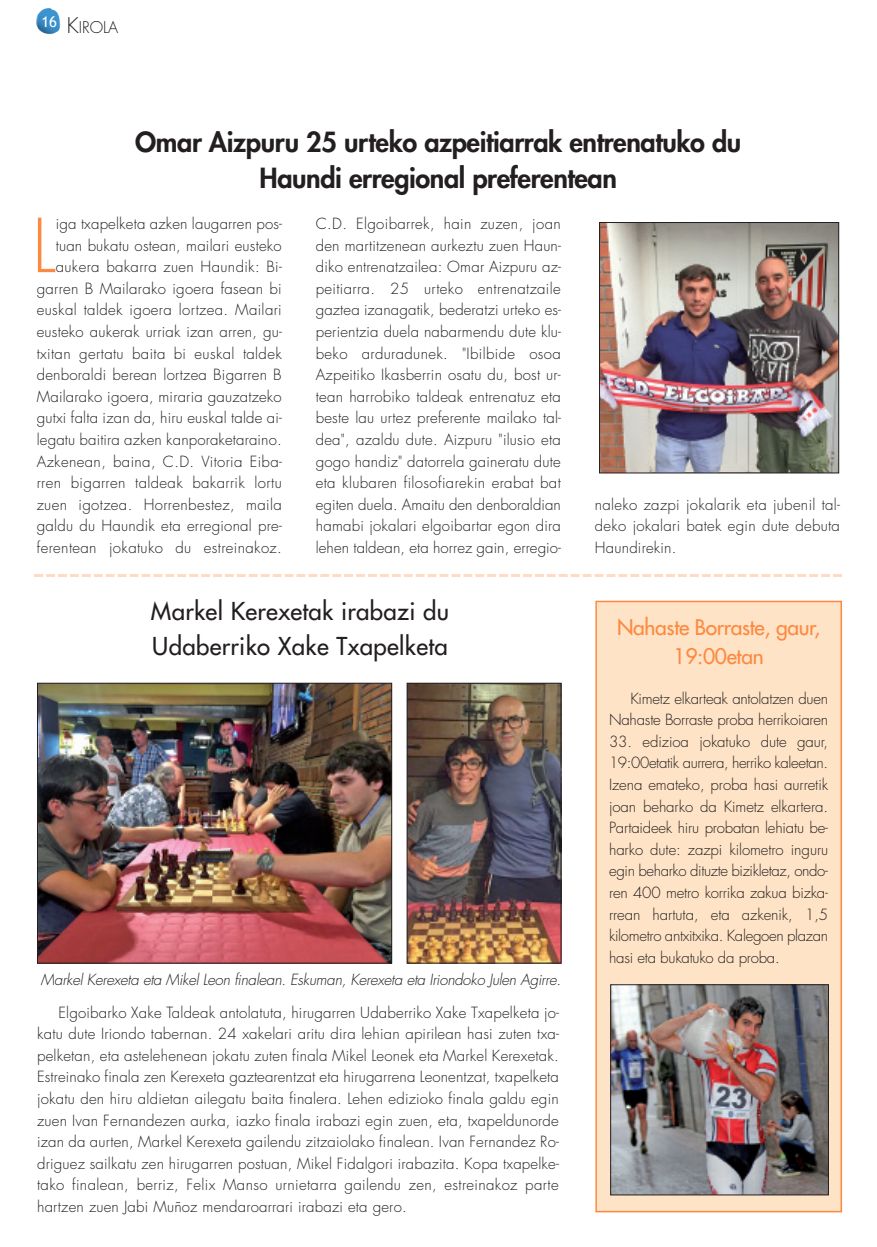
<style>
.page{position:relative;width:877px;height:1247px;background:#fff}
.page>*{position:absolute;margin:0;border:0;box-sizing:border-box;transform-origin:0 0}
.t1{font:300 72.3px "Futura";color:#fd8940}
.t2{font:800 27px/36px "Futura";letter-spacing:-.015em;color:#231f20;text-align:center}
.t3{font:24px/34.5px "Futura";letter-spacing:.015em;color:#231f20}
.t4{font:21px/28.5px "Futura";letter-spacing:-.015em;color:#fd8940;text-align:center}
.t5{font:300 15.75px "Futura";color:#231f20}
.t6{font:300 15px/21.6px "Futura";letter-spacing:.015em;color:#231f20;text-align:justify}
.t7{font:italic 300 15px "Futura";letter-spacing:-.015em;color:#231f20}
.t8{font:300 15px/21.6px "Futura";letter-spacing:-.015em;color:#231f20;text-align:right}
.t9{font:15px "Trebuchet MS";color:#fff}
.s1{font-size:21px}
</style>
<div class="page">
<img style="left:36px;top:8px;width:24px;height:26px">
<img style="left:409px;top:685px;width:150px;height:276px">
<div style="left:407px;top:683px;width:154px;height:280px;border:1px solid #231f20"></div>
<svg style="left:34px;top:574px;width:808px;height:3px"></svg>
<div style="left:597px;top:602px;width:243px;height:609px;background:#fee3c6"></div>
<div style="left:595px;top:601px;width:247px;height:611px;border:2px solid #fd8940"></div>
<img style="left:601px;top:224px;width:236px;height:247px">
<div style="left:599px;top:222px;width:240px;height:251px;border:1px solid #231f20"></div>
<img style="left:612px;top:986px;width:215px;height:207px">
<div style="left:610px;top:984px;width:219px;height:211px;border:1px solid #231f20"></div>
<img style="left:39px;top:685px;width:351px;height:276px">
<div style="left:37px;top:683px;width:355px;height:280px;border:1px solid #231f20"></div>
<p class="t9" style="left:41px;top:13px;width:17px">16</p>
<p class="t5" style="left:67px;top:20px;width:53px"><span class="s1">K</span>IROLA</p>
<h2 class="t2" style="left:135px;top:126px;width:607px">Omar Aizpuru 25 urteko azpeitiarrak entrenatuko du<br>Haundi erregional preferentean</h2>
<p class="t6" style="left:37px;top:214px;width:247px;text-align:right">iga txapelketa azken laugarren pos&shy;tuan bukatu ostean, mailari eusteko aukera bakarra zuen Haundik: Bi&shy;garren B Mailarako igoera fasean bi euskal taldek igoera lortzea. Mailari eusteko aukerak urriak izan arren, gu&shy;txitan gertatu baita bi euskal taldek denboraldi berean lortzea Bigarren B Mailarako igoera, miraria gauzatzeko gutxi falta izan da, hiru euskal talde ai&shy;legatu baitira azken kanporaketaraino.<br>Azkenean, baina, C.D. Vitoria Eiba&shy;rren bigarren taldeak bakarrik lortu zuen igotzea. Horrenbestez, maila galdu du Haundik eta erregional pre&shy;ferentean jokatuko du estreinakoz.</p>
<p class="t6" style="left:316px;top:214px;width:247px">C.D. Elgoibarrek, hain zuzen, joan den martitzenean aurkeztu zuen Haun&shy;diko entrenatzailea: Omar Aizpuru az&shy;peitiarra. 25 urteko entrenatzaile gaztea izanagatik, bederatzi urteko es&shy;perientzia duela nabarmendu dute klu&shy;beko arduradunek. "Ibilbide osoa Azpeitiko Ikasberrin osatu du, bost ur&shy;tean harrobiko taldeak entrenatuz eta beste lau urtez preferente mailako tal&shy;dea", azaldu dute. Aizpuru "ilusio eta gogo handiz" datorrela gaineratu dute eta klubaren filosofiarekin erabat bat egiten duela. Amaitu den denboraldian hamabi jokalari elgoibartar egon dira lehen taldean, eta horrez gain, erregio-</p>
<h1 class="t1" style="left:32px;top:212px;width:25px">L</h1>
<h3 class="t3" style="left:151px;top:596px;width:300px">Markel Kerexetak irabazi du<br>Udaberriko Xake Txapelketa</h3>
<p class="t7" style="left:41px;top:973px;width:522px">Markel Kerexeta eta Mikel Leon finalean. Eskuman, Kerexeta eta Iriondoko Julen Agirre.</p>
<p class="t6" style="left:37px;top:1002px;width:523px;text-indent:21px">Elgoibarko Xake Taldeak antolatuta, hirugarren Udaberriko Xake Txapelketa jo&shy;katu dute Iriondo tabernan. 24 xakelari aritu dira lehian apirilean hasi zuten txa&shy;pelketan, eta astelehenean jokatu zuten finala Mikel Leonek eta Markel Kerexetak.<br>Estreinako finala zen Kerexeta gaztearentzat eta hirugarrena Leonentzat, txapelketa jokatu den hiru aldietan ailegatu baita finalera. Lehen edizioko finala galdu egin zuen Ivan Fernandezen aurka, iazko finala irabazi egin zuen, eta, txapeldunorde izan da aurten, Markel Kerexeta gailendu zitzaiolako finalean. Ivan Fernandez Ro&shy;driguez sailkatu zen hirugarren postuan, Mikel Fidalgori irabazita. Kopa txapelke&shy;tako finalean, berriz, Felix Manso urnietarra gailendu zen, estreinakoz parte hartzen zuen Jabi Muñoz mendaroarrari irabazi eta gero.</p>
<p class="t6" style="left:595px;top:495px;width:247px">naleko zazpi jokalarik eta jubenil tal&shy;deko jokalari batek egin dute debuta Haundirekin.</p>
<h3 class="t4" style="left:617px;top:615px;width:204px">Nahaste Borraste, gaur,<br>19:00etan</h3>
<p class="t8" style="left:609px;top:688px;width:221px">Kimetz elkarteak antolatzen duen<br>Nahaste Borraste proba herrikoiaren</p>
<p class="t6" style="left:609px;top:732px;width:221px">33. edizioa jokatuko dute gaur, 19:00etatik aurrera, herriko kaleetan.<br>Izena emateko, proba hasi aurretik joan beharko da Kimetz elkartera.<br>Partaideek hiru probatan lehiatu be&shy;harko dute: zazpi kilometro inguru egin beharko dituzte bizikletaz, ondo&shy;ren 400 metro korrika zakua bizka&shy;rrean hartuta, eta azkenik, 1,5 kilometro antxitxika. Kalegoen plazan hasi eta bukatuko da proba.</p>
</div>
